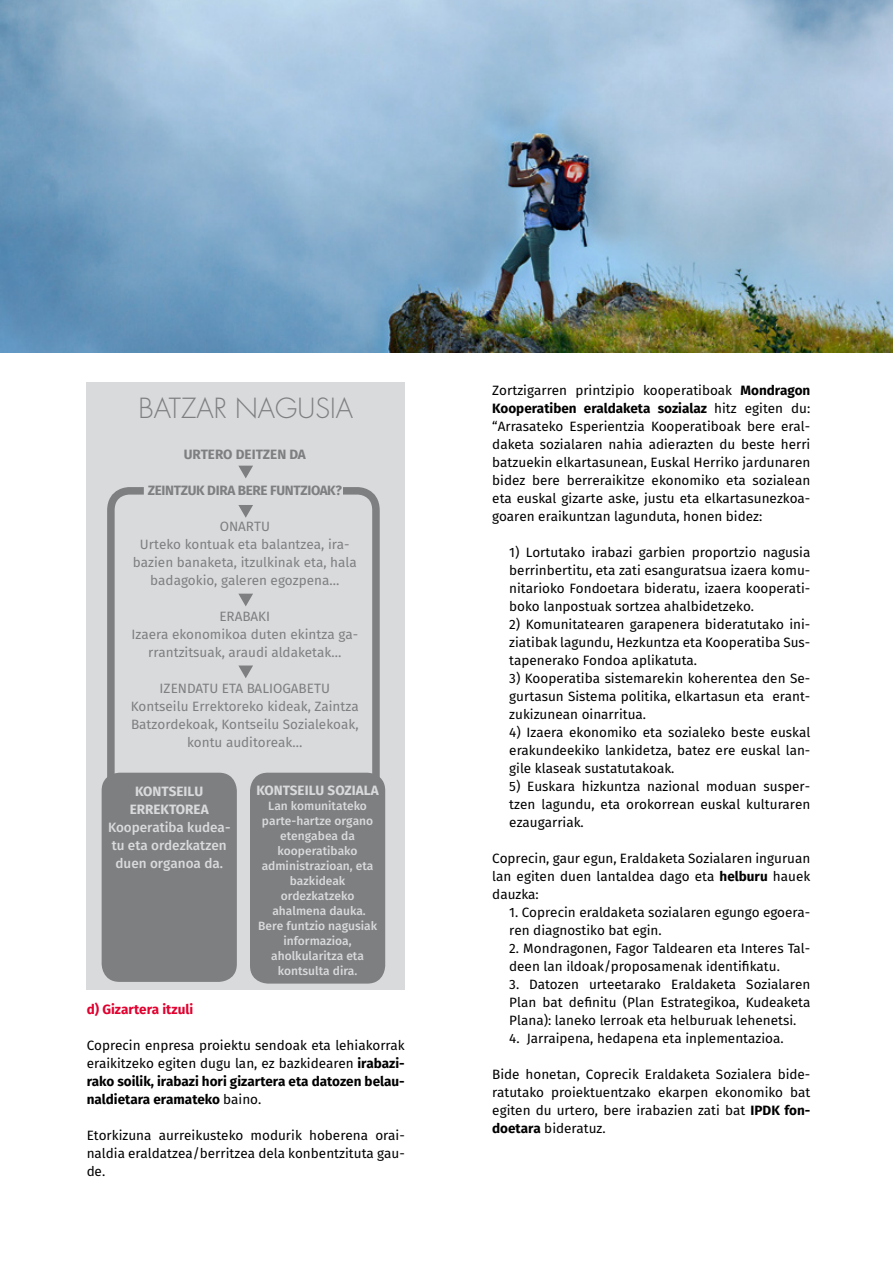
<style>
.page{position:relative;width:893px;height:1263px;background:#fff}
.page>*{position:absolute;margin:0;border:0;box-sizing:border-box;transform-origin:0 0}
.t1{font:300 27px "Futura";color:#7e7f81}
.t2{font:13.5px/18px "Fira Sans";color:#000;text-align:justify}
.t3{font:13.5px/18px "Fira Sans";color:#7e7f81;text-align:center}
.t4{font:500 13.5px/18px "Fira Sans";color:#d9dadb}
.t5{font:700 13.5px/18px "Fira Sans";color:#d9dadb;text-align:center}
.t6{font:700 13.5px "Fira Sans";letter-spacing:-.025em;color:#7e7f81}
.t7{font:700 13.5px "Fira Sans";color:#e2002f}
.t8{font:700 13.5px "Fira Sans";color:#7e7f81}
.t9{font:500 12px/15px "Fira Sans";color:#d9dadb;text-align:center}
.s1{font-weight:700}
</style>
<div class="page">
<div style="left:87px;top:382px;width:318px;height:607px;background:#d9dadb"></div>
<img style="left:0;top:0;width:893px;height:353px">
<svg style="left:238px;top:466px;width:15px;height:12px"></svg>
<svg style="left:238px;top:505px;width:15px;height:13px"></svg>
<svg style="left:238px;top:594px;width:15px;height:12px"></svg>
<svg style="left:238px;top:665px;width:15px;height:13px"></svg>
<svg style="left:103px;top:487px;width:48px;height:297px"></svg>
<div style="left:102px;top:773px;width:135px;height:209px;background:#7e7f81;border-radius:18px"></div>
<svg style="left:335px;top:487px;width:48px;height:295px"></svg>
<div style="left:250px;top:773px;width:135px;height:210px;background:#7e7f81;border-radius:18px"></div>
<h1 class="t1" style="left:138px;top:392px;width:216px">BATZAR NAGUSIA</h1>
<p class="t8" style="left:184px;top:445px;width:124px">URTERO DEITZEN DA</p>
<p class="t6" style="left:148px;top:481px;width:196px">ZEINTZUK DIRA BERE FUNTZIOAK?</p>
<p class="t3" style="left:133px;top:517px;width:225px">ONARTU<br>Urteko kontuak eta balantzea, ira&shy;bazien banaketa, itzulkinak eta, hala badagokio, galeren egozpena…</p>
<p class="t3" style="left:131px;top:607px;width:228px">ERABAKI<br>Izaera ekonomikoa duten ekintza ga&shy;rrantzitsuak, araudi aldaketak…</p>
<p class="t3" style="left:131px;top:679px;width:229px">IZENDATU ETA BALIOGABETU<br>Kontseilu Errektoreko kideak, Zaintza<br>Batzordekoak, Kontseilu Sozialekoak, kontu auditoreak…</p>
<p class="t5" style="left:130px;top:782px;width:80px">KONTSEILU<br>ERREKTOREA</p>
<p class="t4" style="left:108px;top:818px;width:124px">Kooperatiba kudea&shy;tu eta ordezkatzen duen organoa da.</p>
<p class="t5" style="left:257px;top:781px;width:124px">KONTSEILU SOZIALA</p>
<p class="t9" style="left:258px;top:798px;width:120px">Lan komunitateko parte-hartze organo etengabea da kooperatibako administrazioan, eta bazkideak ordezkatzeko ahalmena dauka.<br>Bere funtzio nagusiak informazioa, aholkularitza eta kontsulta dira.</p>
<p class="t7" style="left:87px;top:1000px;width:108px">d) Gizartera itzuli</p>
<p class="t2" style="left:87px;top:1036px;width:320px">Coprecin enpresa proiektu sendoak eta lehiakorrak eraikitzeko egiten dugu lan, ez bazkidearen <span class="s1">irabazi&shy;rako soilik, irabazi hori gizartera eta datozen belau&shy;naldietara eramateko</span> baino.</p>
<p class="t2" style="left:87px;top:1126px;width:320px">Etorkizuna aurreikusteko modurik hoberena orai&shy;naldia eraldatzea/berritzea dela konbentzituta gau&shy;de.</p>
<p class="t2" style="left:492px;top:381px;width:320px">Zortzigarren printzipio kooperatiboak <span class="s1">Mondragon Kooperatiben eraldaketa sozialaz</span> hitz egiten du: “Arrasateko Esperientzia Kooperatiboak bere eral&shy;daketa sozialaren nahia adierazten du beste herri batzuekin elkartasunean, Euskal Herriko jardunaren bidez bere berreraikitze ekonomiko eta sozialean eta euskal gizarte aske, justu eta elkartasunezkoa&shy;goaren eraikuntzan lagunduta, honen bidez:</p>
<p class="t2" style="left:509px;top:543px;width:303px">1) Lortutako irabazi garbien proportzio nagusia berrinbertitu, eta zati esanguratsua izaera komu&shy;nitarioko Fondoetara bideratu, izaera kooperati&shy;boko lanpostuak sortzea ahalbidetzeko.</p>
<p class="t2" style="left:509px;top:615px;width:303px">2) Komunitatearen garapenera bideratutako ini&shy;ziatibak lagundu, Hezkuntza eta Kooperatiba Sus&shy;tapenerako Fondoa aplikatuta.</p>
<p class="t2" style="left:509px;top:669px;width:303px">3) Kooperatiba sistemarekin koherentea den Se&shy;gurtasun Sistema politika, elkartasun eta erant&shy;zukizunean oinarritua.</p>
<p class="t2" style="left:509px;top:723px;width:303px">4) Izaera ekonomiko eta sozialeko beste euskal erakundeekiko lankidetza, batez ere euskal lan&shy;gile klaseak sustatutakoak.</p>
<p class="t2" style="left:509px;top:777px;width:303px">5) Euskara hizkuntza nazional moduan susper&shy;tzen lagundu, eta orokorrean euskal kulturaren ezaugarriak.</p>
<p class="t2" style="left:492px;top:849px;width:320px">Coprecin, gaur egun, Eraldaketa Sozialaren inguruan lan egiten duen lantaldea dago eta <span class="s1">helburu</span> hauek dauzka:</p>
<p class="t2" style="left:509px;top:903px;width:303px">1. Coprecin eraldaketa sozialaren egungo egoera&shy;ren diagnostiko bat egin.</p>
<p class="t2" style="left:509px;top:939px;width:303px">2. Mondragonen, Fagor Taldearen eta Interes Tal&shy;deen lan ildoak/proposamenak identifikatu.</p>
<p class="t2" style="left:509px;top:975px;width:303px">3. Datozen urteetarako Eraldaketa Sozialaren Plan bat definitu (Plan Estrategikoa, Kudeaketa Plana): laneko lerroak eta helburuak lehenetsi.</p>
<p class="t2" style="left:509px;top:1029px;width:276px">4. Jarraipena, hedapena eta inplementazioa.</p>
<p class="t2" style="left:492px;top:1065px;width:320px">Bide honetan, Coprecik Eraldaketa Sozialera bide&shy;ratutako proiektuentzako ekarpen ekonomiko bat egiten du urtero, bere irabazien zati bat <span class="s1">IPDK fon&shy;doetara</span> bideratuz.</p>
</div>
